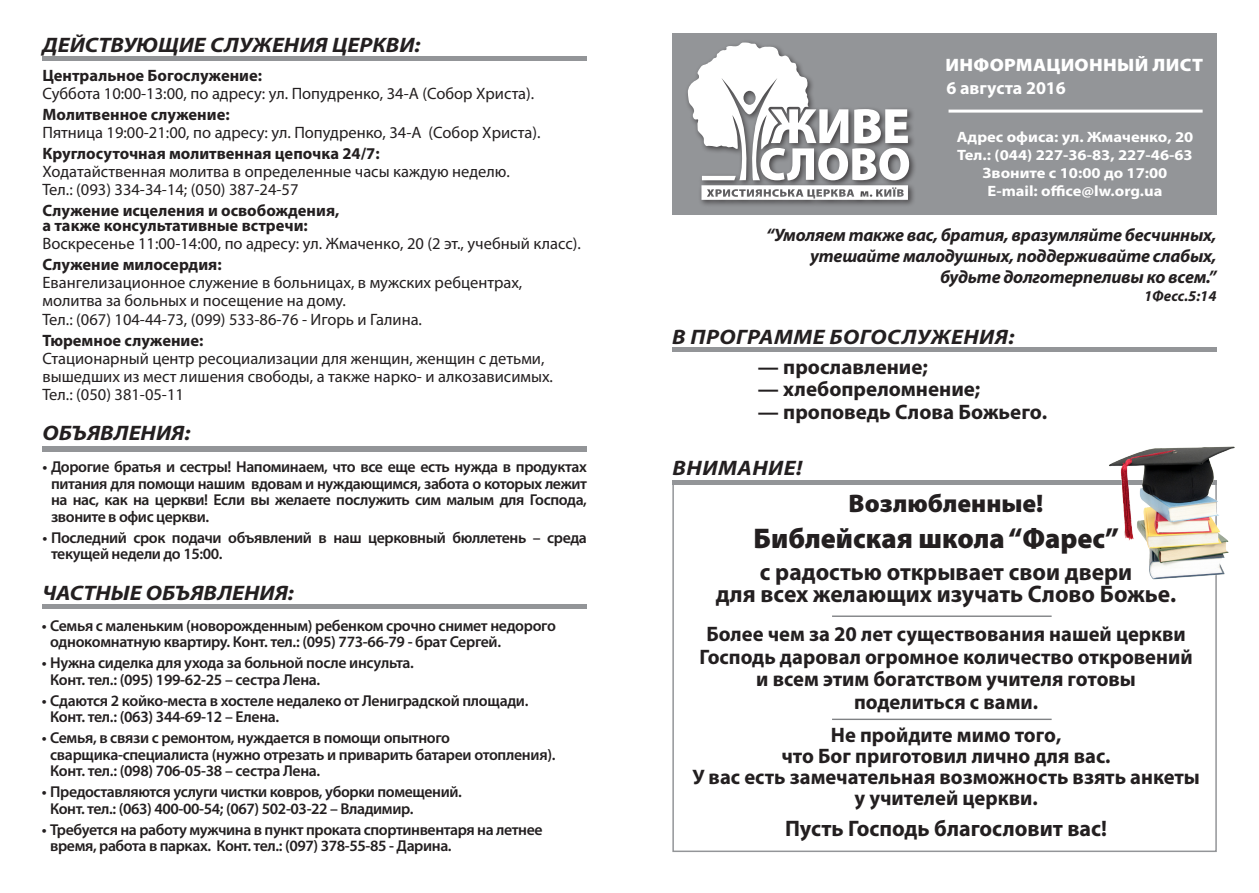
<style>
.page{position:relative;width:1259px;height:893px;background:#fff}
.page>*{position:absolute;margin:0;border:0;box-sizing:border-box;transform-origin:0 0}
.t1{font:900 28.5px "Myriad Pro";color:#231f20}
.t2{font:900 25.5px "Myriad Pro";color:#231f20}
.t3{font:700 24px "Myriad Pro";color:#231f20}
.t4{font:700 22.5px "Myriad Pro";color:#231f20}
.t5{font:700 21px "Myriad Pro";color:#231f20}
.t6{font:italic 700 21px "Myriad Pro";color:#231f20;scale:1.1 1}
.t7{font:italic 700 21px "Myriad Pro";letter-spacing:.02em;color:#231f20;scale:1.1 1}
.t8{font:italic 700 18px "Myriad Pro";letter-spacing:-.015em;color:#231f20}
.t9{font:900 18px "Myriad Pro";letter-spacing:.015em;color:#fff;scale:1.08 1}
.t10{font:700 18px "Myriad Pro";color:#fff}
.t11{font:16.5px/18px "Myriad Pro";color:#231f20}
.t12{font:700 16.5px "Myriad Pro";color:#231f20}
.t13{font:600 15.75px/16.5px "Myriad Pro";letter-spacing:-.025em;color:#231f20}
.t14{font:700 15px "Myriad Pro";color:#fff;scale:1.1 1}
.t15{font:italic 700 15px "Myriad Pro";color:#231f20}
</style>
<div class="page">
<div style="left:672px;top:33px;width:544px;height:182px;background:#939598"></div>
<div style="left:684px;top:39px;width:233px;height:168px;background:#231f20;opacity:.7"></div>
<svg style="left:687px;top:42px;width:222px;height:158px"></svg>
<hr style="left:948px;top:110px;width:254px;height:3px;background:#fff">
<hr style="left:43px;top:56px;width:544px;height:4px;background:#939598">
<div style="left:43px;top:604px;width:544px;height:5px;background:#939598"></div>
<hr style="left:672px;top:347px;width:544px;height:4px;background:#939598">
<hr style="left:672px;top:480px;width:544px;height:4px;background:#939598">
<img style="left:1105px;top:446px;width:130px;height:140px">
<hr style="left:832px;top:615px;width:219px;height:2px;background:#808285">
<hr style="left:832px;top:719px;width:219px;height:1px;background:#808285">
<div style="left:43px;top:446px;width:544px;height:5px;background:#939598"></div>
<p class="t6" style="left:43px;top:31px;width:345px">ДЕЙСТВУЮЩИЕ СЛУЖЕНИЯ ЦЕРКВИ:</p>
<p class="t9" style="left:945px;top:53px;width:240px">ИНФОРМАЦИОННЫЙ ЛИСТ</p>
<p class="t12" style="left:43px;top:65px;width:221px">Центральное Богослужение:</p>
<p class="t11" style="left:43px;top:85px;width:493px">Суббота 10:00-13:00, по адресу: ул. Попудренко, 34-А (Собор Христа).</p>
<p class="t12" style="left:43px;top:104px;width:189px">Молитвенное служение:</p>
<p class="t11" style="left:43px;top:124px;width:499px">Пятница 19:00-21:00, по адресу: ул. Попудренко, 34-А (Собор Христа).</p>
<p class="t12" style="left:43px;top:143px;width:339px">Круглосуточная молитвенная цепочка 24/7:</p>
<p class="t11" style="left:43px;top:163px;width:469px">Ходатайственная молитва в определенные часы каждую неделю.<br>Тел.: (093) 334-34-14; (050) 387-24-57</p>
<p class="t12" style="left:43px;top:200px;width:298px">Служение исцеления и освобождения,</p>
<p class="t12" style="left:43px;top:215px;width:267px">а также консультативные встречи:</p>
<p class="t11" style="left:43px;top:235px;width:540px">Воскресенье 11:00-14:00, по адресу: ул. Жмаченко, 20 (2 эт., учебный класс).</p>
<p class="t12" style="left:43px;top:254px;width:181px">Служение милосердия:</p>
<p class="t11" style="left:43px;top:274px;width:481px">Евангелизационное служение в больницах, в мужских ребцентрах, молитва за больных и посещение на дому.</p>
<p class="t11" style="left:43px;top:310px;width:381px">Тел.: (067) 104-44-73, (099) 533-86-76 - Игорь и Галина.</p>
<p class="t12" style="left:43px;top:329px;width:162px">Тюремное служение:</p>
<p class="t11" style="left:43px;top:349px;width:512px">Стационарный центр ресоциализации для женщин, женщин с детьми, вышедших из мест лишения свободы, а также нарко- и алкозависимых.<br>Тел.: (050) 381-05-11</p>
<p class="t5" style="left:758px;top:353px;width:172px">— прославление;</p>
<p class="t10" style="left:946px;top:76px;width:121px">6 августа 2016</p>
<p class="t14" style="left:956px;top:127px;width:217px">Адрес офиса: ул. Жмаченко, 20</p>
<p class="t14" style="left:957px;top:145px;width:216px">Тел.: (044) 227-36-83, 227-46-63</p>
<p class="t14" style="left:982px;top:163px;width:170px">Звоните с 10:00 до 17:00</p>
<p class="t14" style="left:987px;top:181px;width:161px">E-mail: office@lw.org.ua</p>
<p class="t8" style="left:766px;top:223px;width:452px">“Умоляем также вас, братия, вразумляйте бесчинных,</p>
<p class="t8" style="left:810px;top:244px;width:408px">утешайте малодушных, поддерживайте слабых,</p>
<p class="t8" style="left:940px;top:265px;width:278px">будьте долготерпеливы ко всем.”</p>
<p class="t15" style="left:1144px;top:286px;width:74px">1Фесс.5:14</p>
<p class="t7" style="left:672px;top:323px;width:312px">В ПРОГРАММЕ БОГОСЛУЖЕНИЯ:</p>
<p class="t5" style="left:758px;top:376px;width:224px">— хлебопреломнение;</p>
<p class="t5" style="left:758px;top:398px;width:291px">— проповедь Слова Божьего.</p>
<p class="t6" style="left:43px;top:419px;width:136px">ОБЪЯВЛЕНИЯ:</p>
<p class="t13" style="left:51px;top:458px;width:537px;text-align:justify;text-indent:-9px">• Дорогие братья и сестры! Напоминаем, что все еще есть нужда в продуктах питания для помощи нашим вдовам и нуждающимся, забота о которых лежит на нас, как на церкви! Если вы желаете послужить сим малым для Господа, звоните в офис церкви.</p>
<p class="t13" style="left:51px;top:529px;width:537px;text-indent:-9px">• Последний срок подачи объявлений в наш церковный бюллетень – среда текущей недели до 15:00.</p>
<p class="t6" style="left:43px;top:579px;width:230px">ЧАСТНЫЕ ОБЪЯВЛЕНИЯ:</p>
<p class="t13" style="left:50px;top:617px;width:507px;text-indent:-9px">• Семья с маленьким (новорожденным) ребенком срочно снимет недорого однокомнатную квартиру. Конт. тел.: (095) 773-66-79 - брат Сергей.</p>
<p class="t13" style="left:50px;top:654px;width:365px;text-indent:-9px">• Нужна сиделка для ухода за больной после инсульта.<br>Конт. тел.: (095) 199-62-25 – сестра Лена.</p>
<p class="t13" style="left:50px;top:692px;width:480px;text-indent:-9px">• Сдаются 2 койко-места в хостеле недалеко от Лениградской площади.<br>Конт. тел.: (063) 344-69-12 – Елена.</p>
<p class="t13" style="left:50px;top:729px;width:507px;text-indent:-9px">• Семья, в связи с ремонтом, нуждается в помощи опытного сварщика-специалиста (нужно отрезать и приварить батареи отопления).<br>Конт. тел.: (098) 706-05-38 – сестра Лена.</p>
<p class="t13" style="left:50px;top:783px;width:413px;text-indent:-9px">• Предоставляются услуги чистки ковров, уборки помещений.<br>Конт. тел.: (063) 400-00-54; (067) 502-03-22 – Владимир.</p>
<p class="t13" style="left:50px;top:821px;width:494px;text-indent:-9px">• Требуется на работу мужчина в пункт проката спортинвентаря на летнее время, работа в парках. Конт. тел.: (097) 378-55-85 - Дарина.</p>
<p class="t7" style="left:672px;top:454px;width:119px">ВНИМАНИЕ!</p>
<p class="t2" style="left:848px;top:487px;width:196px">Возлюбленные!</p>
<p class="t1" style="left:753px;top:520px;width:367px">Библейская школа “Фарес”</p>
<p class="t3" style="left:760px;top:556px;width:374px">с радостью открывает свои двери</p>
<p class="t3" style="left:716px;top:579px;width:462px">для всех желающих изучать Слово Божье.</p>
<p class="t5" style="left:706px;top:621px;width:481px">Более чем за 20 лет существования нашей церкви</p>
<p class="t5" style="left:699px;top:643px;width:494px">Господь даровал огромное количество откровений</p>
<p class="t5" style="left:756px;top:666px;width:381px">и всем этим богатством учителя готовы</p>
<p class="t5" style="left:854px;top:688px;width:185px">поделиться с вами.</p>
<p class="t5" style="left:831px;top:721px;width:232px">Не пройдите мимо того,</p>
<p class="t5" style="left:781px;top:742px;width:330px">что Бог приготовил лично для вас.</p>
<p class="t5" style="left:692px;top:763px;width:509px">У вас есть замечательная возможность взять анкеты</p>
<p class="t5" style="left:854px;top:784px;width:185px">у учителей церкви.</p>
<p class="t4" style="left:785px;top:814px;width:323px">Пусть Господь благословит вас!</p>
</div>
